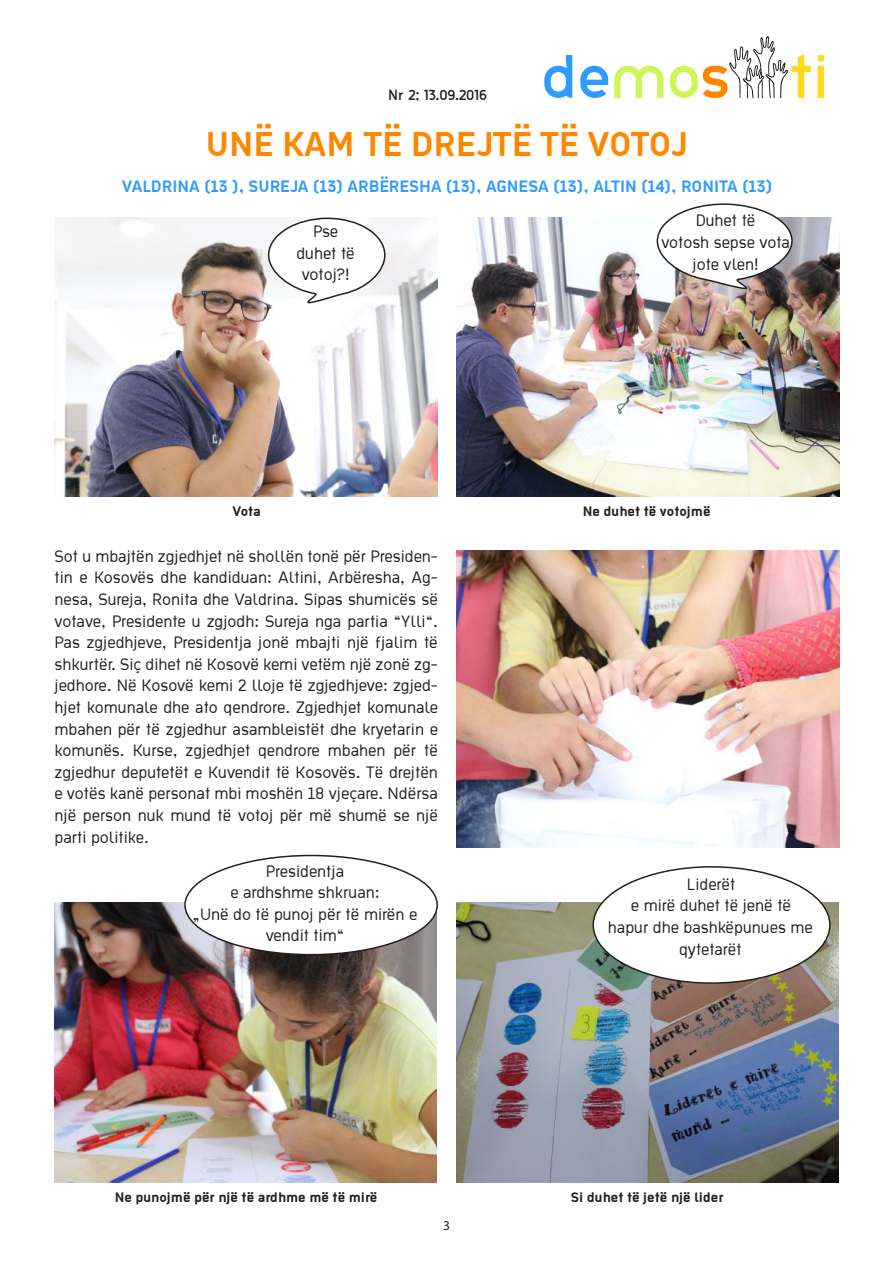
<style>
.page{position:relative;width:893px;height:1263px;background:#fff}
.page>*{position:absolute;margin:0;border:0;box-sizing:border-box;transform-origin:0 0}
.t1{font:700 37.5px "Ekstropia";color:#ff8700}
.t2{font:18px/21.6px "Ekstropia";color:#241f1f;text-align:center}
.t3{font:700 18px "Ekstropia";color:#309bff}
.t4{font:700 15px "Ekstropia";color:#241f1f}
.t5{font:13.5px "Thelbi Kujtesa";color:#241f1f}
.t6{font:13.5px "Myriad Pro";color:#241f1f}
</style>
<div class="page">
<svg style="left:544px;top:55px;width:28px;height:43px"></svg>
<svg style="left:580px;top:66px;width:28px;height:32px"></svg>
<svg style="left:614px;top:66px;width:50px;height:32px"></svg>
<svg style="left:817px;top:55px;width:7px;height:43px"></svg>
<svg style="left:670px;top:36px;width:141px;height:62px"></svg>
<img style="left:54px;top:903px;width:383px;height:279px">
<img style="left:457px;top:903px;width:381px;height:279px">
<div style="left:593px;top:867px;width:237px;height:116px;background:#fff;border-radius:50%"></div>
<img style="left:55px;top:218px;width:382px;height:278px">
<img style="left:457px;top:218px;width:382px;height:278px">
<svg style="left:267px;top:217px;width:119px;height:87px"></svg>
<svg style="left:656px;top:203px;width:137px;height:87px"></svg>
<div style="left:185px;top:855px;width:252px;height:100px;background:#fff;border-radius:50%"></div>
<img style="left:457px;top:550px;width:382px;height:297px">
<p class="t5" style="left:388px;top:85px;width:100px">Nr 2; 13.09.2016</p>
<h1 class="t1" style="left:206px;top:121px;width:483px">UNË KAM TË DREJTË TË VOTOJ</h1>
<p class="t3" style="left:122px;top:176px;width:652px">VALDRINA (13 ), SUREJA (13) ARBËRESHA (13), AGNESA (13), ALTIN (14), RONITA (13)</p>
<p class="t2" style="left:296px;top:220px;width:60px">Pse duhet të votoj?!</p>
<p class="t2" style="left:661px;top:209px;width:130px">Duhet të<br>votosh sepse vota jote vlen!</p>
<p class="t4" style="left:232px;top:502px;width:30px">Vota</p>
<p class="t4" style="left:583px;top:502px;width:129px">Ne duhet të votojmë</p>
<p class="t2" style="left:55px;top:544px;width:385px;text-align:justify">Sot u mbajtën zgjedhjet në shollën tonë për Presiden&shy;tin e Kosovës dhe kandiduan: Altini, Arbëresha, Ag&shy;nesa, Sureja, Ronita dhe Valdrina. Sipas shumicës së votave, Presidente u zgjodh: Sureja nga partia “Ylli“.<br>Pas zgjedhjeve, Presidentja jonë mbajti një fjalim të shkurtër. Siç dihet në Kosovë kemi vetëm një zonë zg&shy;jedhore. Në Kosovë kemi 2 lloje të zgjedhjeve: zgjed&shy;hjet komunale dhe ato qendrore. Zgjedhjet komunale mbahen për të zgjedhur asambleistët dhe kryetarin e komunës. Kurse, zgjedhjet qendrore mbahen për të zgjedhur deputetët e Kuvendit të Kosovës. Të drejtën e votës kanë personat mbi moshën 18 vjeçare. Ndërsa një person nuk mund të votoj për më shumë se një parti politike.</p>
<p class="t2" style="left:193px;top:859px;width:226px">Presidentja<br>e ardhshme shkruan:<br>„Unë do të punoj për të mirën e vendit tim“</p>
<p class="t4" style="left:115px;top:1188px;width:264px">Ne punojmë për një të ardhme më të mirë</p>
<p class="t6" style="left:443px;top:1217px;width:8px">3</p>
<p class="t2" style="left:608px;top:873px;width:206px">Liderët<br>e mirë duhet të jenë të hapur dhe bashkëpunues me qytetarët</p>
<p class="t4" style="left:571px;top:1188px;width:154px">Si duhet të jetë një lider</p>
</div>
